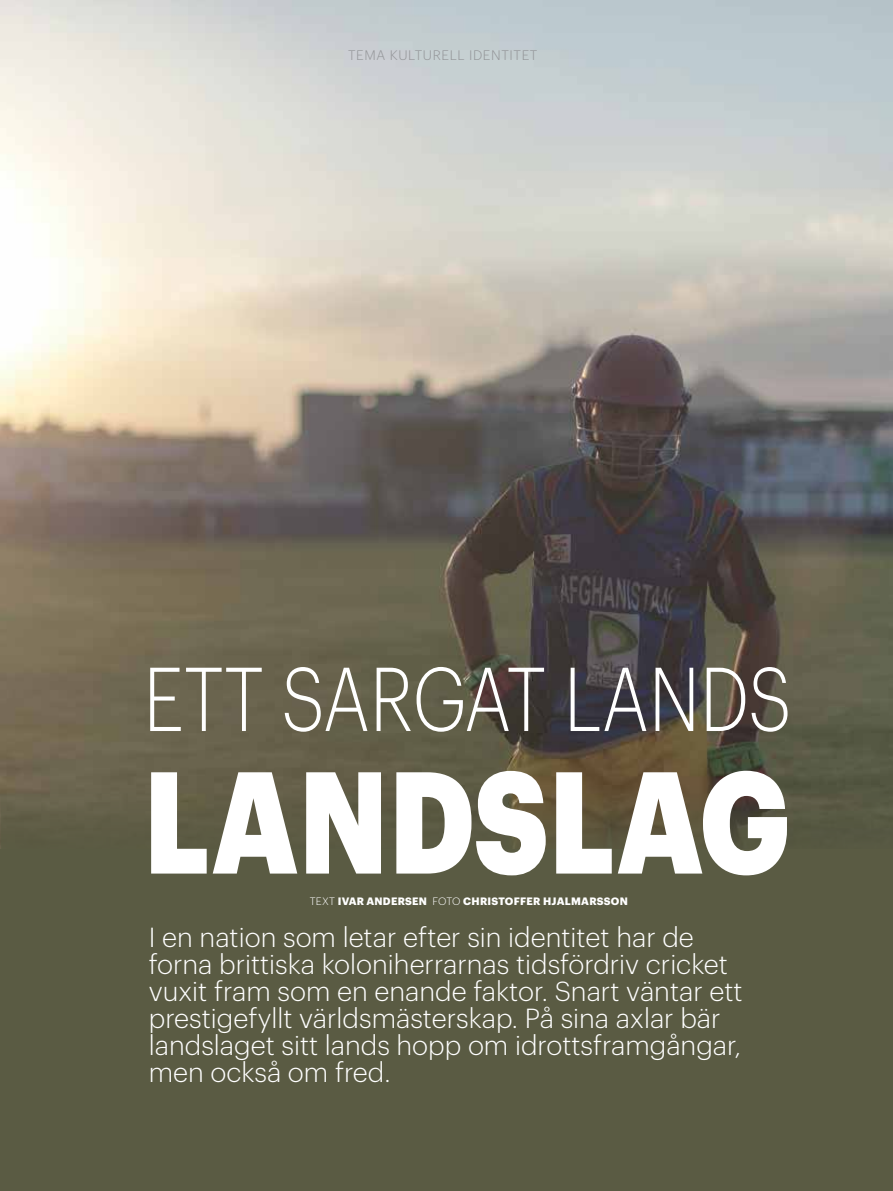
<style>
.page{position:relative;width:893px;height:1191px;background:#fff}
.page>*{position:absolute;margin:0;border:0;box-sizing:border-box;transform-origin:0 0}
.t1{font:900 141.6px "Graphik";letter-spacing:.015em;color:#fff;scale:.81 1}
.t2{font:300 88.5px "Graphik";letter-spacing:-.005em;color:#fff;scale:.81 1}
.t3{font:300 27px/27px "Graphik";color:#fff}
.t4{font:300 13.5px "Graphik";letter-spacing:.045em;color:#939598}
.t5{font:700 10.5px "Graphik";letter-spacing:.025em;color:#fff}
.s1{font-weight:300}
</style>
<div class="page">
<img style="left:0;top:0;width:893px;height:849px">
<div style="left:0;top:849px;width:893px;height:342px;background:#5a5b43"></div>
<svg style="left:1px;top:784px;width:892px;height:65px;background:#5c5841"></svg>
<p class="t4" style="left:348px;top:46px;width:60px">tema kultu</p>
<p class="t4" style="left:433px;top:46px;width:103px">rell identitet</p>
<h2 class="t2" style="left:144px;top:634px;width:789px">ett sargat lands</h2>
<h1 class="t1" style="left:144px;top:712px;width:799px">LANDSLAG</h1>
<p class="t5" style="left:310px;top:893px;width:320px"><span class="s1">Text</span> IVAR ANDERSEN <span class="s1">foto</span> CHRISTOFFER HJALMARSSON</p>
<p class="t3" style="left:149px;top:921px;width:595px">I en nation som letar efter sin identitet har de forna brittiska koloniherrarnas tidsfördriv cricket vuxit fram som en enande faktor. Snart väntar ett prestigefyllt världsmästerskap. På sina axlar bär landslaget sitt lands hopp om idrottsframgångar, men också om fred.</p>
</div>
